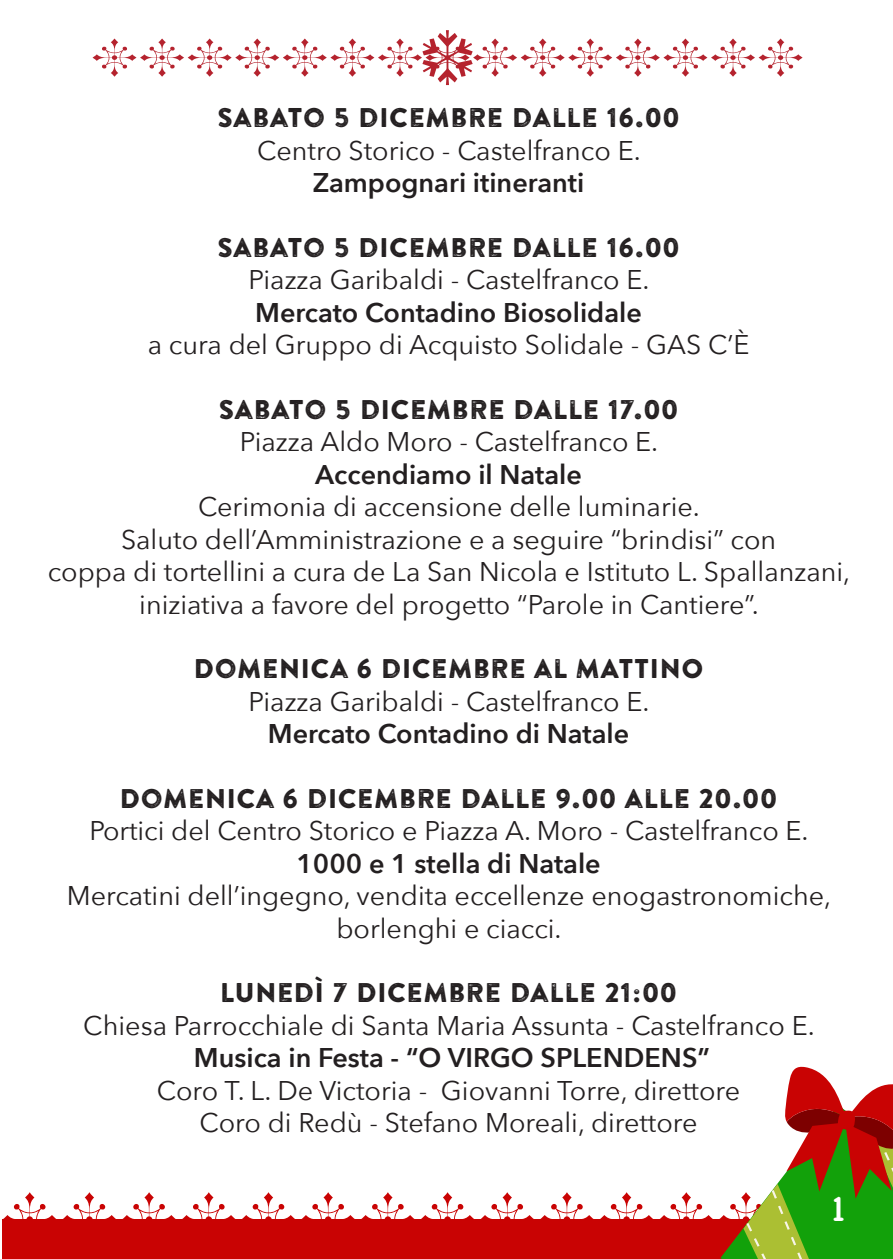
<style>
.page{position:relative;width:893px;height:1259px;background:#fff}
.page>*{position:absolute;margin:0;border:0;box-sizing:border-box;transform-origin:0 0}
.t1{font:36px "Chalkboard SE";color:#fff}
.t2{font:27px/32.4px "Avenir Next";color:#231f20;text-align:center}
.t3{font:27px "Brandon Printed One";color:#231f20}
.t4{font:600 27px "Avenir Next";color:#231f20}
</style>
<div class="page">
<svg style="left:2px;top:1066px;width:891px;height:193px"></svg>
<svg style="left:93px;top:30px;width:710px;height:55px"></svg>
<p class="t3" style="left:217px;top:101px;width:465px">SABATO 5 DICEMBRE DALLE 16.00</p>
<p class="t2" style="left:257px;top:133px;width:385px">Centro Storico - Castelfranco E.</p>
<p class="t4" style="left:313px;top:160px;width:273px">Zampognari itineranti</p>
<p class="t3" style="left:217px;top:230px;width:465px">SABATO 5 DICEMBRE DALLE 16.00</p>
<p class="t2" style="left:248px;top:263px;width:403px">Piazza Garibaldi - Castelfranco E.</p>
<p class="t4" style="left:255px;top:289px;width:388px">Mercato Contadino Biosolidale</p>
<p class="t2" style="left:148px;top:327px;width:603px">a cura del Gruppo di Acquisto Solidale - GAS C’È</p>
<p class="t3" style="left:218px;top:392px;width:462px">SABATO 5 DICEMBRE DALLE 17.00</p>
<p class="t2" style="left:240px;top:425px;width:420px">Piazza Aldo Moro - Castelfranco E.</p>
<p class="t4" style="left:315px;top:451px;width:268px">Accendiamo il Natale</p>
<p class="t2" style="left:198px;top:489px;width:503px">Cerimonia di accensione delle luminarie.</p>
<p class="t2" style="left:121px;top:522px;width:657px">Saluto dell’Amministrazione e a seguire “brindisi” con</p>
<p class="t2" style="left:48px;top:554px;width:804px">coppa di tortellini a cura de La San Nicola e Istituto L. Spallanzani, iniziativa a favore del progetto “Parole in Cantiere”.</p>
<p class="t3" style="left:193px;top:652px;width:512px">DOMENICA 6 DICEMBRE AL MATTINO</p>
<p class="t2" style="left:248px;top:684px;width:403px">Piazza Garibaldi - Castelfranco E.</p>
<p class="t4" style="left:268px;top:710px;width:363px">Mercato Contadino di Natale</p>
<p class="t3" style="left:119px;top:781px;width:660px">DOMENICA 6 DICEMBRE DALLE 9.00 ALLE 20.00</p>
<p class="t2" style="left:89px;top:813px;width:721px">Portici del Centro Storico e Piazza A. Moro - Castelfranco E.</p>
<p class="t4" style="left:296px;top:840px;width:306px">1000 e 1 stella di Natale</p>
<p class="t2" style="left:67px;top:878px;width:766px">Mercatini dell’ingegno, vendita eccellenze enogastronomiche, borlenghi e ciacci.</p>
<p class="t3" style="left:220px;top:976px;width:459px">LUNEDÌ 7 DICEMBRE DALLE 21:00</p>
<p class="t2" style="left:83px;top:1008px;width:733px">Chiesa Parrocchiale di Santa Maria Assunta - Castelfranco E.</p>
<p class="t4" style="left:194px;top:1034px;width:518px">Musica in Festa - “O VIRGO SPLENDENS”</p>
<p class="t2" style="left:157px;top:1073px;width:585px">Coro T. L. De Victoria - Giovanni Torre, direttore</p>
<p class="t2" style="left:200px;top:1105px;width:499px">Coro di Redù - Stefano Moreali, direttore</p>
<p class="t1" style="left:828px;top:1177px;width:22px">1</p>
</div>
